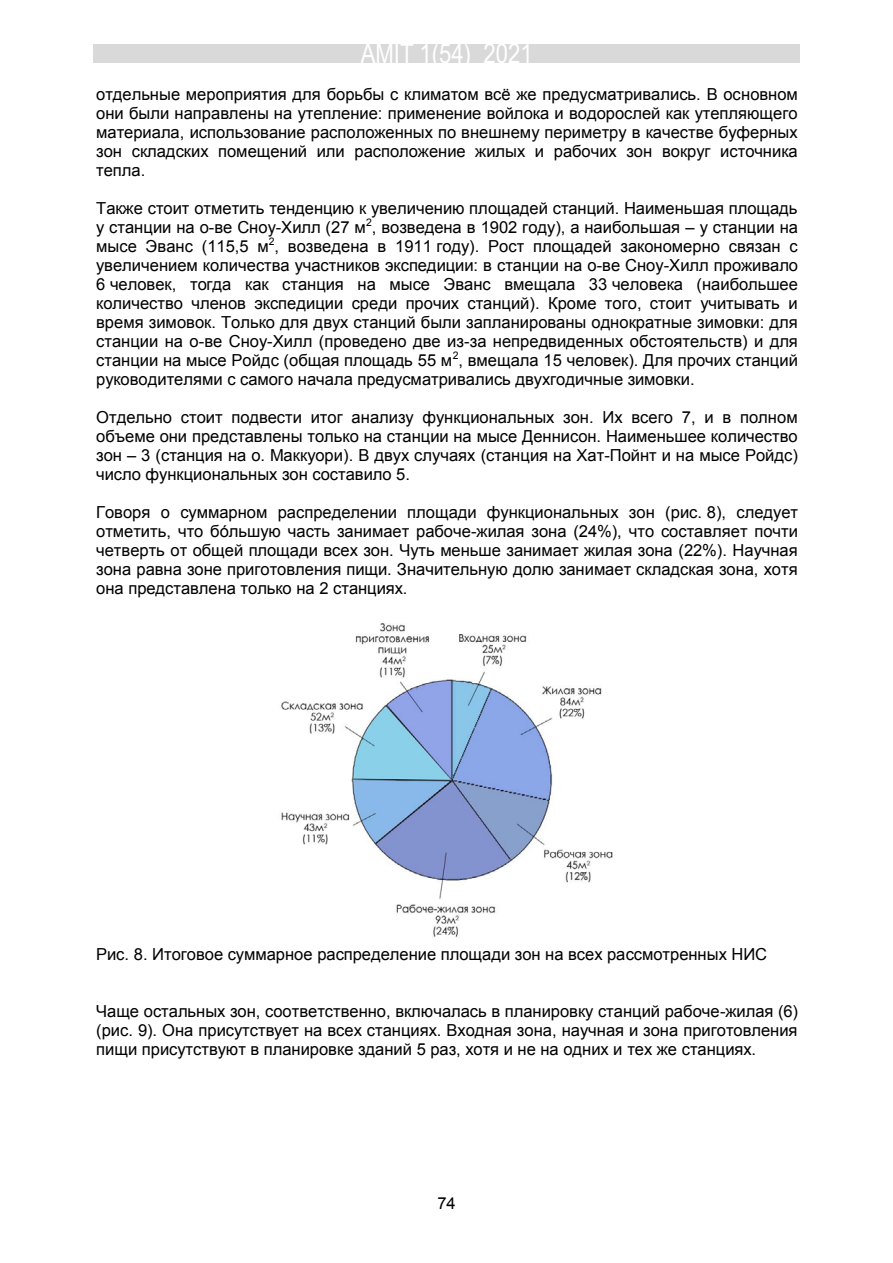
<style>
.page{position:relative;width:893px;height:1263px;background:#fff}
.page>*{position:absolute;margin:0;border:0;box-sizing:border-box;transform-origin:0 0}
.t1{font:27px "Arial Narrow";color:#fff}
.t2{font:16.5px/19px "Arial";color:#000;text-align:justify}
.t3{font:16.5px "Arial";color:#000}
.t4{font:10.5px "Arial";color:#000}
.s1{font-style:inherit}
</style>
<div class="page">
<div style="left:93px;top:44px;width:707px;height:19px;background:#d9d9d9"></div>
<img style="left:281px;top:623px;width:332px;height:314px">
<h1 class="t1" style="left:361px;top:34px;width:173px">AMIT 1(54) 2021</h1>
<p class="t2" style="left:96px;top:85px;width:703px">отдельные мероприятия для борьбы с климатом всё же предусматривались. В основном они были направлены на утепление: применение войлока и водорослей как утепляющего материала, использование расположенных по внешнему периметру в качестве буферных зон складских помещений или расположение жилых и рабочих зон вокруг источника тепла.</p>
<p class="t2" style="left:96px;top:199px;width:703px">Также стоит отметить тенденцию к увеличению площадей станций. Наименьшая площадь у станции на о<span class="s1">-</span>ве Сноу<span class="s1">-</span>Хилл (27 м , возведена в 1902 году), а наибольшая – у станции на</p>
<p class="t4" style="left:366px;top:215px;width:7px">2</p>
<p class="t2" style="left:96px;top:237px;width:703px">мысе Эванс (115,5 м , возведена в 1911 году). Рост площадей закономерно связан с</p>
<p class="t4" style="left:269px;top:234px;width:7px">2</p>
<p class="t2" style="left:96px;top:256px;width:703px">увеличением количества участников экспедиции: в станции на о<span class="s1">-</span>ве Сноу<span class="s1">-</span>Хилл проживало <span class="s1">6</span> человек, тогда как станция на мысе Эванс вмещала 33 человека (наибольшее количество членов экспедиции среди прочих станций). Кроме того, стоит учитывать и время зимовок. Только для двух станций были запланированы однократные зимовки: для станции на о<span class="s1">-</span>ве Сноу<span class="s1">-</span>Хилл (проведено две из<span class="s1">-</span>за непредвиденных обстоятельств) и для станции на мысе Ройдс (общая площадь 55 м , вмещала 15 человек). Для прочих станций</p>
<p class="t4" style="left:453px;top:348px;width:7px">2</p>
<p class="t2" style="left:96px;top:370px;width:600px">руководителями с самого начала предусматривались двухгодичные зимовки.</p>
<p class="t2" style="left:96px;top:408px;width:703px">Отдельно стоит подвести итог анализу функциональных зон. Их всего 7, и в полном объеме они представлены только на станции на мысе Деннисон. Наименьшее количество зон – 3 (станция на о. Маккуори). В двух случаях (станция на Хат<span class="s1">-</span>Пойнт и на мысе Ройдс) число функциональных зон составило 5.</p>
<p class="t2" style="left:96px;top:503px;width:703px">Говоря о суммарном распределении площади функциональных зон (рис. 8), следует отметить, что бо́льшую часть занимает рабоче<span class="s1">-</span>жилая зона (24%), что составляет почти четверть от общей площади всех зон. Чуть меньше занимает жилая зона (22%). Научная зона равна зоне приготовления пищи. Значительную долю занимает складская зона, хотя она представлена только на 2 станциях.</p>
<p class="t2" style="left:96px;top:945px;width:673px">Рис. 8. Итоговое суммарное распределение площади зон на всех рассмотренных НИС</p>
<p class="t2" style="left:96px;top:1001px;width:703px">Чаще остальных зон, соответственно, включалась в планировку станций рабоче<span class="s1">-</span>жилая (6) (рис. 9). Она присутствует на всех станциях. Входная зона, научная и зона приготовления пищи присутствуют в планировке зданий 5 раз, хотя и не на одних и тех же станциях.</p>
<p class="t3" style="left:437px;top:1192px;width:20px">74</p>
</div>
